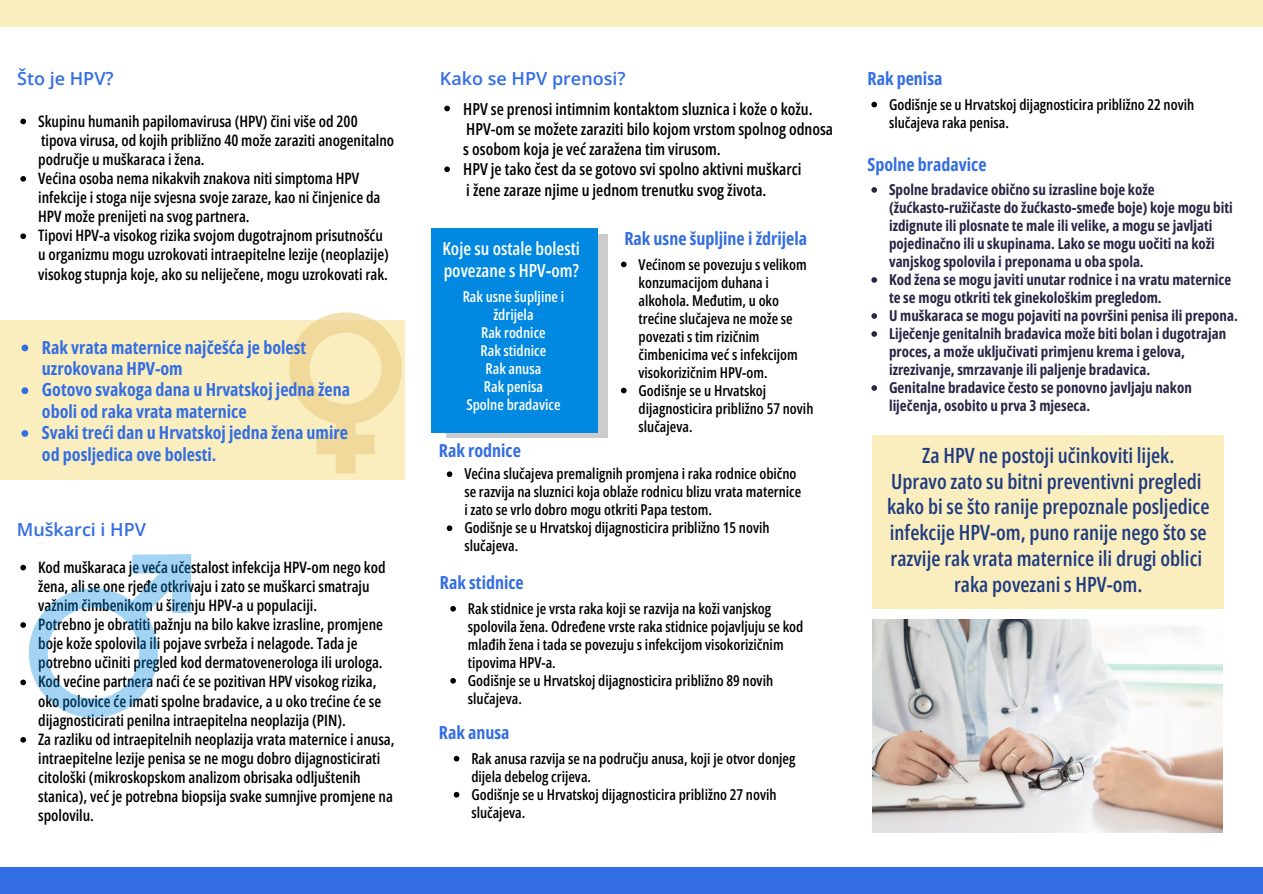
<style>
.page{position:relative;width:1263px;height:894px;background:#fff}
.page>*{position:absolute;margin:0;border:0;box-sizing:border-box;transform-origin:0 0}
.t1{font:600 21px/25.8px "Open Sans Condensed";color:#1f3b80}
.t2{font:700 18px/21.3px "Open Sans Condensed";color:#346ee3}
.t3{font:600 18px "Open Sans";color:#346ee3}
.t4{font:600 18px "Open Sans Condensed";color:#fff}
.t5{font:600 16.5px/20.2px "Open Sans Condensed";color:#000}
.t6{font:600 15.75px/19px "Open Sans Condensed";color:#000}
.t7{font:600 15px/18px "Open Sans Condensed";color:#000}
.t8{font:700 15px/18px "Open Sans Condensed";color:#282444}
.t9{font:600 15px "Open Sans Condensed";color:#fff}
.s1{font-family:"Noto Sans";font-weight:700}
.s2{font-family:"Noto Sans"}
</style>
<div class="page">
<div style="left:446px;top:234px;width:161px;height:203px;background:#ccc"></div>
<div style="left:431px;top:228px;width:167px;height:205px;background:#0188e0"></div>
<div style="left:0;top:320px;width:404px;height:159px;background:#faeebe"></div>
<svg style="left:289px;top:312px;width:113px;height:161px"></svg>
<svg style="left:20px;top:737px;width:6px;height:5px"></svg>
<svg style="left:20px;top:554px;width:171px;height:164px"></svg>
<div style="left:0;top:866px;width:412px;height:27px;background:#346ee3"></div>
<div style="left:412px;top:866px;width:423px;height:27px;background:#346ee3"></div>
<div style="left:835px;top:866px;width:428px;height:27px;background:#346ee3"></div>
<svg style="left:450px;top:606px;width:6px;height:5px"></svg>
<svg style="left:450px;top:678px;width:6px;height:5px"></svg>
<div style="left:872px;top:435px;width:351px;height:173px;background:#faeebe"></div>
<svg style="left:20px;top:119px;width:6px;height:5px"></svg>
<svg style="left:20px;top:176px;width:6px;height:6px"></svg>
<svg style="left:20px;top:233px;width:6px;height:6px"></svg>
<svg style="left:22px;top:344px;width:6px;height:7px"></svg>
<svg style="left:22px;top:387px;width:6px;height:7px"></svg>
<svg style="left:22px;top:430px;width:6px;height:6px"></svg>
<svg style="left:444px;top:106px;width:6px;height:5px"></svg>
<svg style="left:444px;top:166px;width:6px;height:6px"></svg>
<svg style="left:621px;top:261px;width:6px;height:6px"></svg>
<svg style="left:621px;top:387px;width:6px;height:6px"></svg>
<svg style="left:447px;top:471px;width:5px;height:6px"></svg>
<svg style="left:447px;top:525px;width:5px;height:6px"></svg>
<svg style="left:454px;top:755px;width:5px;height:6px"></svg>
<svg style="left:454px;top:791px;width:5px;height:6px"></svg>
<svg style="left:871px;top:187px;width:6px;height:6px"></svg>
<svg style="left:871px;top:277px;width:6px;height:6px"></svg>
<svg style="left:871px;top:313px;width:6px;height:6px"></svg>
<svg style="left:871px;top:331px;width:6px;height:6px"></svg>
<svg style="left:871px;top:385px;width:6px;height:6px"></svg>
<svg style="left:871px;top:102px;width:6px;height:5px"></svg>
<img style="left:872px;top:619px;width:351px;height:213px">
<div style="left:0;top:0;width:1262px;height:27px;background:#faeebe"></div>
<p class="t3" style="left:17px;top:66px;width:98px">Što je HPV?</p>
<p class="t3" style="left:440px;top:66px;width:187px">Kako se HPV prenosi?</p>
<p class="t2" style="left:867px;top:67px;width:76px">Rak penisa</p>
<p class="t6" style="left:38px;top:111px;width:358px">Skupinu humanih papilomavirusa (HPV) čini više od 200 tipova virusa, od kojih približno 40 može zaraziti anogenitalno područje u muškaraca i žena.</p>
<p class="t6" style="left:38px;top:168px;width:344px">Većina osoba nema nikakvih znakova niti simptoma HPV infekcije i stoga nije svjesna svoje zaraze, kao ni činjenice da<br>HPV može prenijeti na svog partnera.</p>
<p class="t6" style="left:38px;top:225px;width:352px">Tipovi HPV-a visokog rizika svojom dugotrajnom prisutnošću u organizmu mogu uzrokovati intraepitelne lezije (neoplazije) visokog stupnja koje, ako su neliječene, mogu uzrokovati rak.</p>
<p class="t2" style="left:42px;top:336px;width:266px">Rak vrata maternice najčešća je bolest uzrokovana HPV-om</p>
<p class="t2" style="left:42px;top:378px;width:310px">Gotovo svakoga dana u Hrvatskoj jedna žena oboli od raka vrata maternice</p>
<p class="t2" style="left:42px;top:421px;width:307px">Svaki treći dan u Hrvatskoj jedna žena umire od posljedica ove bolesti.</p>
<p class="t3" style="left:17px;top:516px;width:131px">Muškarci i HPV</p>
<p class="t6" style="left:38px;top:557px;width:349px">Kod muškaraca je veća učestalost infekcija HPV-om nego kod žena, ali se one rjeđe otkrivaju i zato se muškarci smatraju važnim čimbenikom u širenju HPV-a u populaciji.</p>
<p class="t6" style="left:38px;top:614px;width:346px">Potrebno je obratiti pažnju na bilo kakve izrasline, promjene boje kože spolovila ili pojave svrbeža i nelagode. Tada je potrebno učiniti pregled kod dermatovenerologa ili urologa.</p>
<p class="t6" style="left:38px;top:671px;width:345px">Kod većine partnera naći će se pozitivan HPV visokog rizika, oko polovice će imati spolne bradavice, a u oko trećine će se dijagnosticirati penilna intraepitelna neoplazija (PIN).</p>
<p class="t6" style="left:38px;top:729px;width:358px">Za razliku od intraepitelnih neoplazija vrata maternice i anusa, intraepitelne lezije penisa se ne mogu dobro dijagnosticirati citološki (mikroskopskom analizom obrisaka odljuštenih stanica), već je potrebna biopsija svake sumnjive promjene na spolovilu.</p>
<p class="t5" style="left:463px;top:98px;width:371px">HPV se prenosi intimnim kontaktom sluznica i kože o kožu.<br>HPV-om se možete zaraziti bilo kojom vrstom spolnog odnosa s osobom koja je već zaražena tim virusom.</p>
<p class="t5" style="left:463px;top:159px;width:340px">HPV je tako čest da se gotovo svi spolno aktivni muškarci i žene zaraze njime u jednom trenutku svog života.</p>
<p class="t4" style="left:442px;top:236px;width:139px">Koje su ostale bolesti</p>
<p class="t4" style="left:444px;top:257px;width:137px">povezane s HPV<span class="s1">‑</span>om?</p>
<p class="t9" style="left:463px;top:286px;width:103px">Rak usne šupljine i</p>
<p class="t9" style="left:493px;top:304px;width:42px">ždrijela</p>
<p class="t9" style="left:481px;top:322px;width:66px">Rak rodnice</p>
<p class="t9" style="left:481px;top:340px;width:67px">Rak stidnice</p>
<p class="t9" style="left:486px;top:358px;width:57px">Rak anusa</p>
<p class="t9" style="left:484px;top:376px;width:61px">Rak penisa</p>
<p class="t9" style="left:466px;top:394px;width:96px">Spolne bradavice</p>
<p class="t2" style="left:624px;top:227px;width:184px">Rak usne šupljine i ždrijela</p>
<p class="t7" style="left:639px;top:254px;width:170px">Većinom se povezuju s velikom konzumacijom duhana i alkohola. Međutim, u oko trećine slučajeva ne može se povezati s tim rizičnim čimbenicima već s infekcijom visokorizičnim HPV-om.</p>
<p class="t7" style="left:639px;top:380px;width:176px">Godišnje se u Hrvatskoj dijagnosticira približno 57 novih slučajeva.</p>
<p class="t2" style="left:439px;top:439px;width:84px">Rak rodnice</p>
<p class="t7" style="left:464px;top:464px;width:338px">Većina slučajeva premalignih promjena i raka rodnice obično se razvija na sluznici koja oblaže rodnicu blizu vrata maternice i zato se vrlo dobro mogu otkriti Papa testom.</p>
<p class="t7" style="left:464px;top:518px;width:307px">Godišnje se u Hrvatskoj dijagnosticira približno 15 novih slučajeva.</p>
<p class="t2" style="left:440px;top:571px;width:85px">Rak stidnice</p>
<p class="t7" style="left:468px;top:599px;width:337px">Rak stidnice je vrsta raka koji se razvija na koži vanjskog spolovila žena. Određene vrste raka stidnice pojavljuju se kod mlađih žena i tada se povezuju s infekcijom visokorizičnim tipovima HPV-a.</p>
<p class="t7" style="left:468px;top:671px;width:307px">Godišnje se u Hrvatskoj dijagnosticira približno 89 novih slučajeva.</p>
<p class="t2" style="left:439px;top:720px;width:72px">Rak anusa</p>
<p class="t7" style="left:471px;top:748px;width:325px">Rak anusa razvija se na području anusa, koji je otvor donjeg dijela debelog crijeva.</p>
<p class="t7" style="left:471px;top:784px;width:307px">Godišnje se u Hrvatskoj dijagnosticira približno 27 novih slučajeva.</p>
<p class="t7" style="left:889px;top:95px;width:307px">Godišnje se u Hrvatskoj dijagnosticira približno 22 novih slučajeva raka penisa.</p>
<p class="t2" style="left:867px;top:153px;width:121px">Spolne bradavice</p>
<p class="t8" style="left:889px;top:180px;width:345px">Spolne bradavice obično su izrasline boje kože (žućkasto<span class="s2">‑</span>ružičaste do žućkasto<span class="s2">‑</span>smeđe boje) koje mogu biti izdignute ili plosnate te male ili velike, a mogu se javljati pojedinačno ili u skupinama. Lako se mogu uočiti na koži vanjskog spolovila i preponama u oba spola.</p>
<p class="t8" style="left:889px;top:270px;width:344px">Kod žena se mogu javiti unutar rodnice i na vratu maternice te se mogu otkriti tek ginekološkim pregledom.</p>
<p class="t8" style="left:889px;top:306px;width:350px">U muškaraca se mogu pojaviti na površini penisa ili prepona.</p>
<p class="t8" style="left:889px;top:324px;width:339px">Liječenje genitalnih bradavica može biti bolan i dugotrajan proces, a može uključivati primjenu krema i gelova, izrezivanje, smrzavanje ili paljenje bradavica.</p>
<p class="t8" style="left:889px;top:378px;width:304px">Genitalne bradavice često se ponovno javljaju nakon liječenja, osobito u prva 3 mjeseca.</p>
<p class="t1" style="left:922px;top:441px;width:253px">Za HPV ne postoji učinkoviti lijek.</p>
<p class="t1" style="left:891px;top:467px;width:312px">Upravo zato su bitni preventivni pregledi</p>
<p class="t1" style="left:887px;top:493px;width:324px">kako bi se što ranije prepoznale posljedice infekcije HPV-om, puno ranije nego što se razvije rak vrata maternice ili drugi oblici</p>
<p class="t1" style="left:954px;top:571px;width:190px">raka povezani s HPV-om.</p>
</div>
